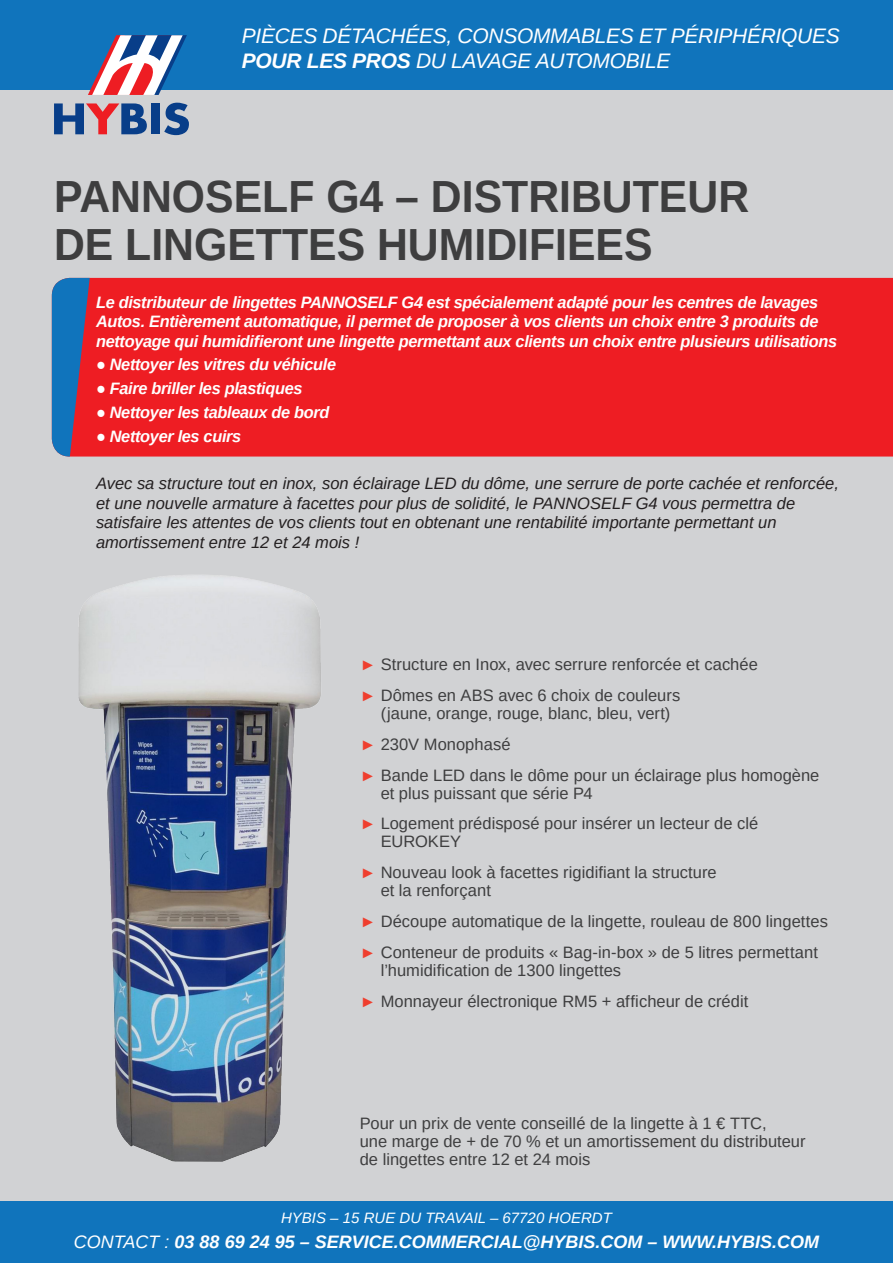
<style>
.page{position:relative;width:893px;height:1263px;background:#d1d2d4}
.page>*{position:absolute;margin:0;border:0;box-sizing:border-box;transform-origin:0 0}
.t1{font:700 45px/48px "Arimo";color:#3e3e3f;scale:.95 1}
.t2{font:italic 21px/25px "Arimo";letter-spacing:-.015em;color:#fff}
.t3{font:italic 700 18px "Arimo";color:#fff}
.t4{font:16.5px/18px "Arimo";color:#3e3e3f}
.t5{font:italic 700 16.5px/19.5px "Arimo";letter-spacing:-.02em;color:#fff}
.t6{font:italic 16.5px/19.5px "Arimo";color:#231f20}
.t7{font:italic 15px "Arimo";color:#fff}
.s1{font-weight:700}
.s2{color:#ef3e2e}
.s3{font-weight:400}
</style>
<div class="page">
<div style="left:0;top:1202px;width:893px;height:61px;background:#1074bc"></div>
<div style="left:0;top:0;width:893px;height:89px;background:#1074bc"></div>
<svg style="left:54px;top:103px;width:93px;height:31px"></svg>
<div style="left:151px;top:103px;width:9px;height:31px;background:#083e89"></div>
<svg style="left:164px;top:103px;width:25px;height:32px"></svg>
<svg style="left:88px;top:35px;width:99px;height:60px"></svg>
<div style="left:90px;top:278px;width:803px;height:178px;background:#ee1d23"></div>
<svg style="left:52px;top:278px;width:38px;height:178px;background:#4e5e93"></svg>
<img style="left:78px;top:575px;width:243px;height:587px">
<p class="t2" style="left:242px;top:23px;width:599px">PIÈCES DÉTACHÉES, CONSOMMABLES ET PÉRIPHÉRIQUES<br><span class="s1">POUR LES PROS</span> DU LAVAGE AUTOMOBILE</p>
<p class="t1" style="left:54px;top:173px;width:733px">PANNOSELF G4 – DISTRIBUTEUR<br>DE LINGETTES HUMIDIFIEES</p>
<p class="t5" style="left:96px;top:292px;width:743px">Le distributeur de lingettes PANNOSELF G4 est spécialement adapté pour les centres de lavages<br>Autos. Entièrement automatique, il permet de proposer à vos clients un choix entre 3 produits de nettoyage qui humidifieront une lingette permettant aux clients un choix entre plusieurs utilisations</p>
<p class="t5" style="left:96px;top:355px;width:241px">● Nettoyer les vitres du véhicule</p>
<p class="t5" style="left:96px;top:379px;width:208px">● Faire briller les plastiques</p>
<p class="t5" style="left:96px;top:403px;width:235px">● Nettoyer les tableaux de bord</p>
<p class="t5" style="left:96px;top:426px;width:147px">● Nettoyer les cuirs</p>
<p class="t6" style="left:96px;top:474px;width:744px">Avec sa structure tout en inox, son éclairage LED du dôme, une serrure de porte cachée et renforcée, et une nouvelle armature à facettes pour plus de solidité, le PANNOSELF G4 vous permettra de satisfaire les attentes de vos clients tout en obtenant une rentabilité importante permettant un amortissement entre 12 et 24 mois !</p>
<p class="t4" style="left:360px;top:656px;width:400px"><span class="s2">►</span> Structure en Inox, avec serrure renforcée et cachée</p>
<p class="t4" style="left:381px;top:686px;width:301px;text-indent:-21px"><span class="s2">►</span> Dômes en ABS avec 6 choix de couleurs (jaune, orange, rouge, blanc, bleu, vert)</p>
<p class="t4" style="left:360px;top:735px;width:152px"><span class="s2">►</span> 230V Monophasé</p>
<p class="t4" style="left:381px;top:766px;width:440px;text-indent:-21px"><span class="s2">►</span> Bande LED dans le dôme pour un éclairage plus homogène et plus puissant que série P4</p>
<p class="t4" style="left:381px;top:815px;width:379px;text-indent:-21px"><span class="s2">►</span> Logement prédisposé pour insérer un lecteur de clé<br>EUROKEY</p>
<p class="t4" style="left:381px;top:864px;width:338px;text-indent:-21px"><span class="s2">►</span> Nouveau look à facettes rigidifiant la structure et la renforçant</p>
<p class="t4" style="left:360px;top:912px;width:470px"><span class="s2">►</span> Découpe automatique de la lingette, rouleau de 800 lingettes</p>
<p class="t4" style="left:381px;top:943px;width:439px;text-indent:-21px"><span class="s2">►</span> Conteneur de produits « Bag-in-box » de 5 litres permettant l’humidification de 1300 lingettes</p>
<p class="t4" style="left:360px;top:992px;width:390px"><span class="s2">►</span> Monnayeur électronique RM5 + afficheur de crédit</p>
<p class="t4" style="left:360px;top:1114px;width:447px">Pour un prix de vente conseillé de la lingette à 1 € TTC,<br>une marge de + de 70 % et un amortissement du distributeur de lingettes entre 12 et 24 mois</p>
<p class="t7" style="left:281px;top:1208px;width:332px">HYBIS – 15 RUE DU TRAVAIL – 67720 HOERDT</p>
<p class="t3" style="left:74px;top:1229px;width:747px"><span class="s3">CONTACT :</span> 03 88 69 24 95 – SERVICE.COMMERCIAL@HYBIS.COM – WWW.HYBIS.COM</p>
</div>
